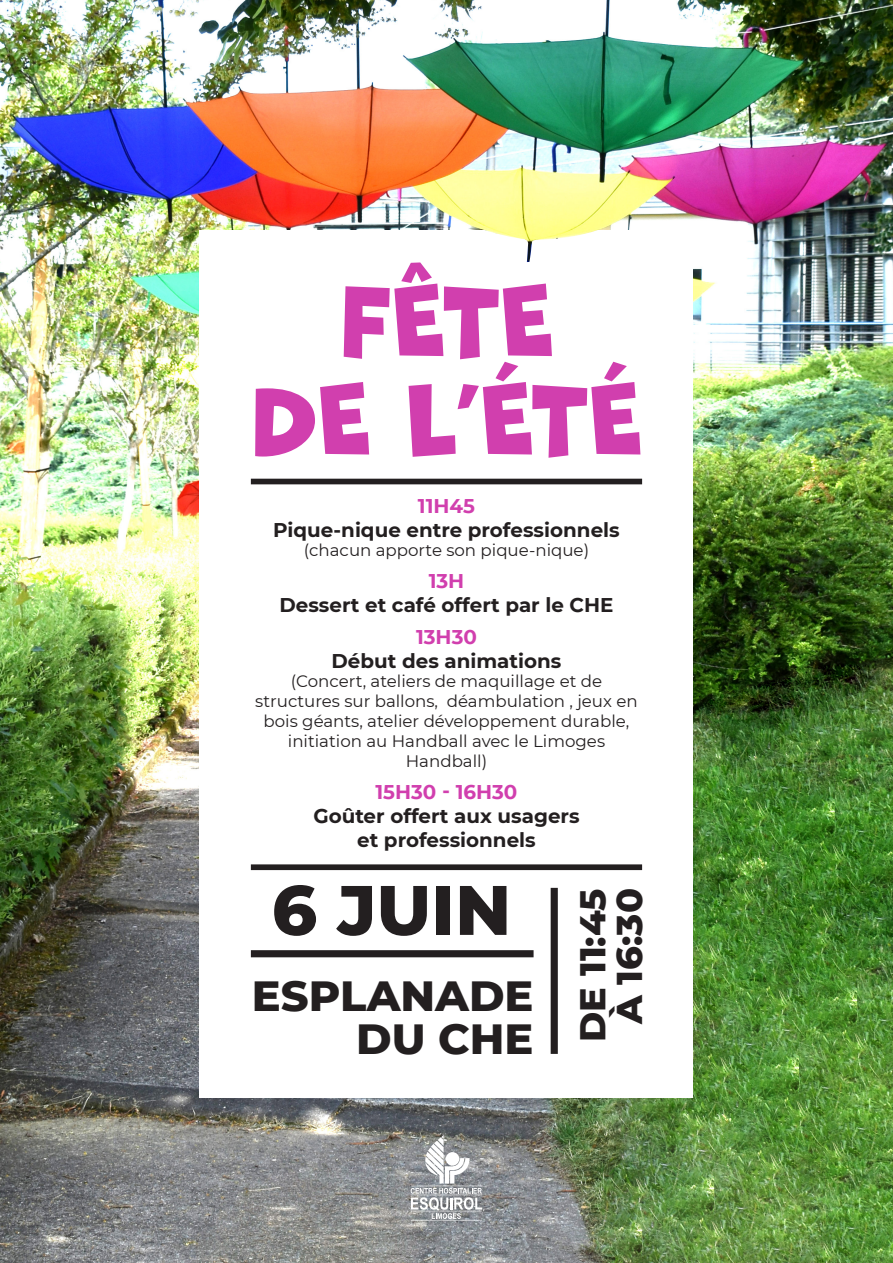
<style>
.page{position:relative;width:893px;height:1263px;background:#fff}
.page>*{position:absolute;margin:0;border:0;box-sizing:border-box;transform-origin:0 0}
.t1{font:91.2px/98.4px "Marvin";color:#d13fae;text-align:center}
.t2{font:800 69.9px "Montserrat";color:#231f20}
.t3{font:800 43.05px/43px "Montserrat";color:#231f20;text-align:right}
.t4{font:800 36.6px/36.6px "Montserrat";color:#231f20;text-align:center}
.t5{font:700 19.8px/23.9px "Montserrat";color:#231f20;text-align:center}
.t6{font:700 19.8px "Montserrat";color:#d13fae}
.t7{font:16.65px/20px "Montserrat";color:#231f20;text-align:center}
</style>
<div class="page">
<img style="left:0;top:0;width:893px;height:1263px">
<div style="left:200px;top:230px;width:493px;height:867px;background:#fff"></div>
<div style="left:251px;top:950px;width:283px;height:7px;background:#231f20"></div>
<div style="left:551px;top:888px;width:7px;height:166px;background:#231f20"></div>
<div style="left:251px;top:479px;width:391px;height:5px;background:#231f20"></div>
<div style="left:251px;top:864px;width:391px;height:6px;background:#231f20"></div>
<hr style="left:411px;top:1220px;width:71px;height:1px;background:#fff">
<svg style="left:411px;top:1135px;width:71px;height:84px"></svg>
<img style="left:407px;top:166px;width:267px;height:96px">
<h1 class="t1" style="left:251px;top:275px;width:393px">FÊTE<br>DE L’ÉTÉ</h1>
<p class="t6" style="left:418px;top:497px;width:59px">11H45</p>
<p class="t5" style="left:273px;top:519px;width:348px">Pique-nique entre professionnels</p>
<p class="t7" style="left:304px;top:542px;width:287px">(chacun apporte son pique-nique)</p>
<p class="t6" style="left:429px;top:573px;width:37px">13H</p>
<p class="t5" style="left:279px;top:594px;width:336px">Dessert et café offert par le CHE</p>
<p class="t6" style="left:416px;top:628px;width:62px">13H30</p>
<p class="t5" style="left:332px;top:650px;width:231px">Début des animations</p>
<p class="t7" style="left:255px;top:673px;width:384px">(Concert, ateliers de maquillage et de structures sur ballons, déambulation , jeux en bois géants, atelier développement durable, initiation au Handball avec le Limoges Handball)</p>
<p class="t6" style="left:376px;top:778px;width:143px">15H30 - 16H30</p>
<p class="t5" style="left:313px;top:805px;width:268px">Goûter offert aux usagers et professionnels</p>
<h2 class="t2" style="left:272px;top:870px;width:241px">6 JUIN</h2>
<h3 class="t4" style="left:574px;top:1042px;width:155px;rotate:-90deg">DE 11:45<br>À 16:30</h3>
<h3 class="t3" style="left:252px;top:974px;width:283px">ESPLANADE<br>DU CHE</h3>
</div>
